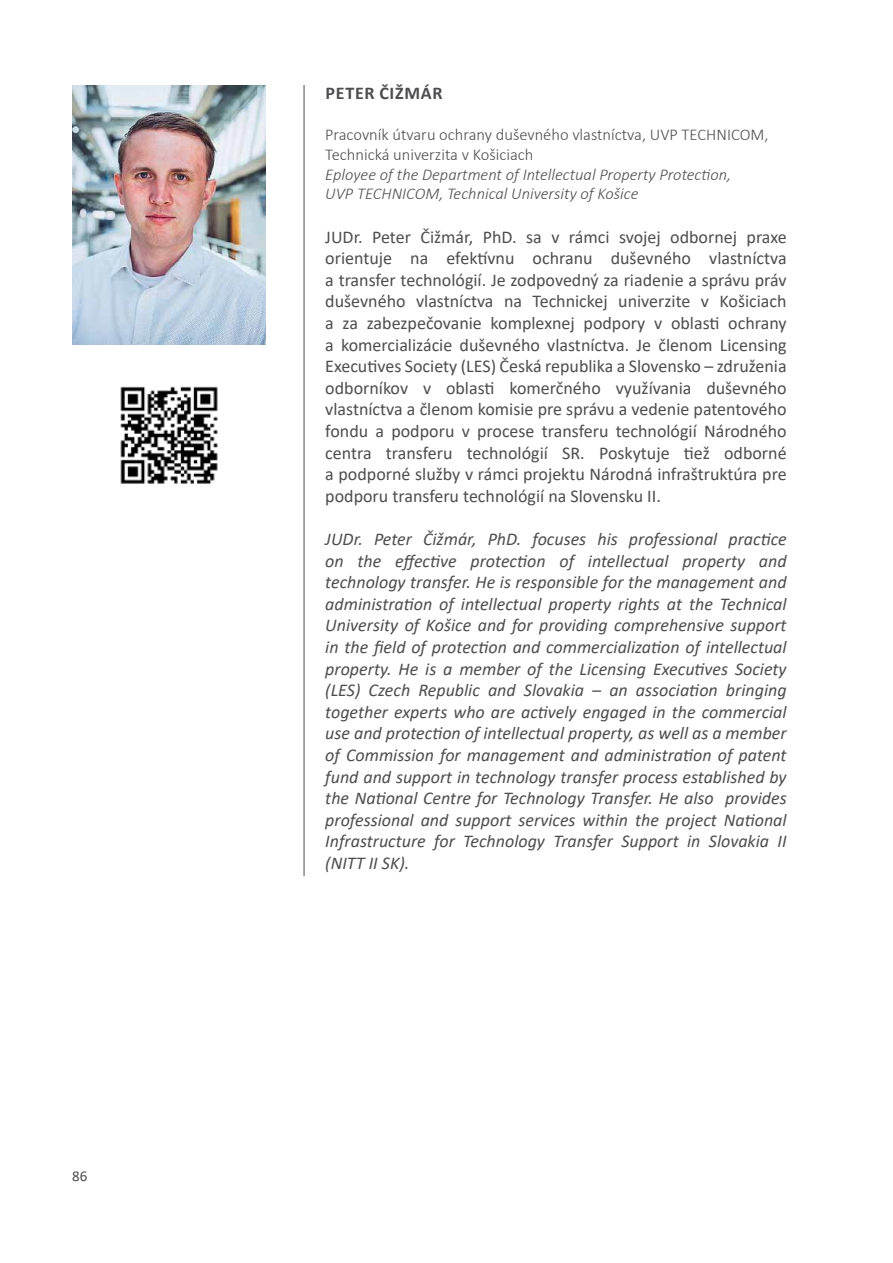
<style>
.page{position:relative;width:893px;height:1263px;background:#fff}
.page>*{position:absolute;margin:0;border:0;box-sizing:border-box;transform-origin:0 0}
.t1{font:italic 18px/21.6px "Calibri";color:#4d4d4f;text-align:justify}
.t2{font:18px/21.6px "Calibri";color:#4d4d4f;text-align:justify}
.t3{font:700 18px "Calibri";letter-spacing:.04em;color:#4d4d4f}
.t4{font:italic 300 16.5px/19.8px "Calibri";color:#4d4d4f}
.t5{font:300 16.5px/19.8px "Calibri";color:#4d4d4f}
.t6{font:15px "Calibri";color:#4d4d4f}
</style>
<div class="page">
<img style="left:72px;top:85px;width:194px;height:259px">
<hr style="left:304px;top:85px;width:1px;height:791px;background:#4d4d4f">
<img style="left:120px;top:386px;width:98px;height:98px">
<p class="t6" style="left:72px;top:1165px;width:17px">86</p>
<p class="t3" style="left:326px;top:80px;width:118px">PETER ČIŽMÁR</p>
<p class="t5" style="left:325px;top:124px;width:445px">Pracovník útvaru ochrany duševného vlastníctva, UVP TECHNICOM,<br>Technická univerzita v Košiciach</p>
<p class="t4" style="left:325px;top:164px;width:407px">Eployee of the Department of Intellectual Property Protection,<br>UVP TECHNICOM, Technical University of Košice</p>
<p class="t2" style="left:325px;top:225px;width:463px">JUDr. Peter Čižmár, PhD. sa v rámci svojej odbornej praxe orientuje na efektívnu ochranu duševného vlastníctva a transfer technológií. Je zodpovedný za riadenie a správu práv duševného vlastníctva na Technickej univerzite v Košiciach a za zabezpečovanie komplexnej podpory v oblasti ochrany a komercializácie duševného vlastníctva. Je členom Licensing Executives Society (LES) Česká republika a Slovensko – združenia odborníkov v oblasti komerčného využívania duševného vlastníctva a členom komisie pre správu a vedenie patentového fondu a podporu v procese transferu technológií Národného centra transferu technológií SR. Poskytuje tiež odborné a podporné služby v rámci projektu Národná infraštruktúra pre podporu transferu technológií na Slovensku II.</p>
<p class="t1" style="left:325px;top:527px;width:463px">JUDr. Peter Čižmár, PhD. focuses his professional practice on the effective protection of intellectual property and technology transfer. He is responsible for the management and administration of intellectual property rights at the Technical University of Košice and for providing comprehensive support in the field of protection and commercialization of intellectual property. He is a member of the Licensing Executives Society (LES) Czech Republic and Slovakia – an association bringing together experts who are actively engaged in the commercial use and protection of intellectual property, as well as a member of Commission for management and administration of patent fund and support in technology transfer process established by the National Centre for Technology Transfer. He also provides professional and support services within the project National Infrastructure for Technology Transfer Support in Slovakia II (NITT II SK).</p>
</div>
